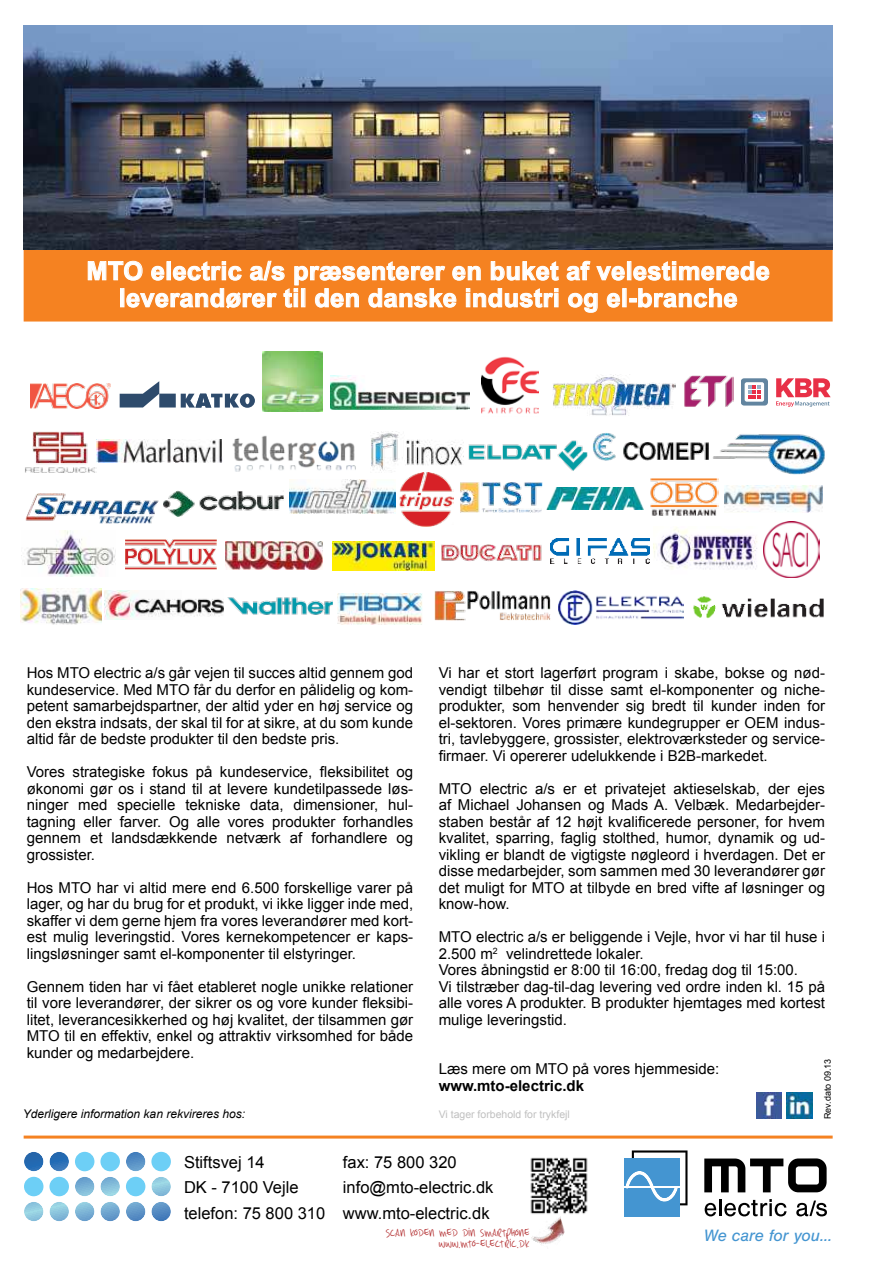
<style>
.page{position:relative;width:893px;height:1263px;background:#fff}
.page>*{position:absolute;margin:0;border:0;box-sizing:border-box;transform-origin:0 0}
.t1{font:700 25.5px/27px "Arial";letter-spacing:.01em;color:#fff;text-align:center}
.t2{font:italic 17.1px "Nimbus San T";letter-spacing:-.005em;color:#4495d1}
.t3{font:16.5px/25.5px "Arial";color:#000}
.t4{font:15px/16.5px "Arial";color:#000;text-align:justify}
.t5{font:700 15px "Arial";color:#000}
.t6{font:12px/10.5px "DK Early Morning Coffee Medium Roas";color:#b53335;text-align:right}
.t7{font:italic 12px "Arial";color:#000}
.t8{font:10.5px "Arial";color:#c0c0c0}
.t9{font:9px "Arial";color:#000}
</style>
<div class="page">
<svg style="left:704px;top:1158px;width:123px;height:34px"></svg>
<svg style="left:705px;top:1199px;width:81px;height:17px"></svg>
<svg style="left:796px;top:1200px;width:31px;height:16px"></svg>
<div style="left:624px;top:1158px;width:56px;height:29px;background:#4495d1"></div>
<div style="left:624px;top:1188px;width:56px;height:28px;background:#4495d1"></div>
<svg style="left:625px;top:1150px;width:62px;height:55px"></svg>
<hr style="left:624px;top:1186px;width:56px;height:2px;background:#fff">
<div style="left:151px;top:1152px;width:20px;height:19px;background:#6dcff6;border-radius:50%"></div>
<svg style="left:126px;top:1152px;width:19px;height:19px"></svg>
<div style="left:100px;top:1152px;width:20px;height:19px;background:#6dcff6;border-radius:50%"></div>
<div style="left:75px;top:1152px;width:19px;height:19px;background:#6dcff6;border-radius:50%"></div>
<svg style="left:49px;top:1152px;width:20px;height:19px"></svg>
<div style="left:24px;top:1152px;width:19px;height:19px;background:#2569b1;border-radius:9px"></div>
<svg style="left:151px;top:1177px;width:20px;height:19px"></svg>
<div style="left:126px;top:1177px;width:19px;height:19px;background:#6dcff6;border-radius:50%"></div>
<svg style="left:100px;top:1177px;width:20px;height:19px"></svg>
<svg style="left:75px;top:1177px;width:19px;height:19px"></svg>
<div style="left:49px;top:1177px;width:20px;height:19px;background:#6dcff6;border-radius:50%"></div>
<div style="left:24px;top:1177px;width:19px;height:19px;background:#6dcff6;border-radius:50%"></div>
<svg style="left:151px;top:1202px;width:20px;height:19px"></svg>
<svg style="left:126px;top:1202px;width:19px;height:19px"></svg>
<svg style="left:100px;top:1202px;width:20px;height:19px"></svg>
<svg style="left:75px;top:1202px;width:19px;height:19px"></svg>
<svg style="left:49px;top:1202px;width:20px;height:19px"></svg>
<svg style="left:24px;top:1202px;width:19px;height:19px"></svg>
<hr style="left:24px;top:1135px;width:809px;height:3px;background:#f58221">
<div style="left:24px;top:248px;width:808px;height:73px;background:#f58221"></div>
<div style="left:24px;top:248px;width:809px;height:73px;border:2px solid #f58221"></div>
<img style="left:24px;top:25px;width:809px;height:224px">
<svg style="left:566px;top:260px;width:59px;height:21px"></svg>
<div style="left:627px;top:261px;width:4px;height:19px;border:1px solid #fff"></div>
<svg style="left:633px;top:261px;width:137px;height:20px"></svg>
<svg style="left:87px;top:260px;width:472px;height:49px"></svg>
<div style="left:554px;top:293px;width:4px;height:14px;border:1px solid #fff"></div>
<svg style="left:568px;top:293px;width:30px;height:20px"></svg>
<svg style="left:606px;top:293px;width:14px;height:15px"></svg>
<div style="left:622px;top:288px;width:5px;height:19px;border:1px solid #fff"></div>
<svg style="left:629px;top:288px;width:108px;height:20px"></svg>
<img style="left:530px;top:1157px;width:58px;height:57px">
<img style="left:530px;top:1211px;width:35px;height:33px">
<img style="left:787px;top:1093px;width:25px;height:25px">
<img style="left:756px;top:1093px;width:25px;height:25px">
<img style="left:30px;top:383px;width:80px;height:26px">
<img style="left:21px;top:589px;width:80px;height:36px">
<img style="left:163px;top:491px;width:121px;height:26px">
<img style="left:592px;top:433px;width:117px;height:28px">
<img style="left:441px;top:544px;width:101px;height:17px">
<img style="left:469px;top:440px;width:119px;height:31px">
<img style="left:684px;top:375px;width:50px;height:32px">
<img style="left:225px;top:541px;width:98px;height:28px">
<img style="left:96px;top:440px;width:120px;height:22px">
<img style="left:650px;top:478px;width:68px;height:38px">
<img style="left:26px;top:493px;width:132px;height:31px">
<img style="left:713px;top:434px;width:112px;height:41px">
<img style="left:399px;top:473px;width:54px;height:54px">
<img style="left:227px;top:597px;width:106px;height:18px">
<img style="left:553px;top:375px;width:122px;height:41px">
<img style="left:460px;top:482px;width:82px;height:31px">
<img style="left:21px;top:531px;width:94px;height:45px">
<img style="left:434px;top:591px;width:116px;height:29px">
<img style="left:371px;top:431px;width:92px;height:42px">
<img style="left:125px;top:539px;width:91px;height:31px">
<img style="left:25px;top:431px;width:71px;height:42px">
<img style="left:263px;top:351px;width:59px;height:60px">
<svg style="left:120px;top:381px;width:135px;height:27px"></svg>
<svg style="left:742px;top:378px;width:26px;height:28px"></svg>
<svg style="left:776px;top:378px;width:55px;height:29px"></svg>
<img style="left:725px;top:486px;width:98px;height:26px">
<img style="left:338px;top:593px;width:84px;height:31px">
<img style="left:330px;top:375px;width:139px;height:35px">
<img style="left:559px;top:590px;width:125px;height:35px">
<img style="left:481px;top:356px;width:57px;height:58px">
<img style="left:550px;top:539px;width:100px;height:24px">
<img style="left:653px;top:527px;width:111px;height:43px">
<img style="left:764px;top:522px;width:56px;height:55px">
<img style="left:546px;top:488px;width:98px;height:22px">
<img style="left:693px;top:596px;width:131px;height:23px">
<img style="left:290px;top:479px;width:105px;height:35px">
<img style="left:332px;top:541px;width:102px;height:30px">
<img style="left:218px;top:435px;width:138px;height:37px">
<img style="left:105px;top:591px;width:119px;height:28px">
<h1 class="t1" style="left:86px;top:259px;width:685px">MTO electric a/s præsenterer en buket af velestimerede leverandører til den danske industri og el-branche</h1>
<p class="t4" style="left:27px;top:666px;width:388px">Hos MTO electric a/s går vejen til succes altid gennem god kundeservice. Med MTO får du derfor en pålidelig og kom&shy;petent samarbejdspartner, der altid yder en høj service og den ekstra indsats, der skal til for at sikre, at du som kunde altid får de bedste produkter til den bedste pris.</p>
<p class="t4" style="left:27px;top:764px;width:388px">Vores strategiske fokus på kundeservice, leksibilitet og økonomi gør os i stand til at levere kundetilpassede løs&shy;ninger med specielle tekniske data, dimensioner, hul&shy;tagning eller farver. Og alle vores produkter forhandles gennem et landsdækkende netværk af forhandlere og grossister.</p>
<p class="t4" style="left:27px;top:881px;width:388px">Hos MTO har vi altid mere end 6.500 forskellige varer på lager, og har du brug for et produkt, vi ikke ligger inde med, skaffer vi dem gerne hjem fra vores leverandører med kort&shy;est mulig leveringstid. Vores kernekompetencer er kaps&shy;lingsløsninger samt el-komponenter til elstyringer.</p>
<p class="t4" style="left:27px;top:980px;width:388px">Gennem tiden har vi fået etableret nogle unikke relationer til vore leverandører, der sikrer os og vore kunder leksibi&shy;litet, leverancesikkerhed og høj kvalitet, der tilsammen gør MTO til en effektiv, enkel og attraktiv virksomhed for både kunder og medarbejdere.</p>
<p class="t4" style="left:439px;top:666px;width:388px">Vi har et stort lagerført program i skabe, bokse og nød&shy;vendigt tilbehør til disse samt el-komponenter og niche&shy;produkter, som henvender sig bredt til kunder inden for el-sektoren. Vores primære kundegrupper er OEM indus&shy;tri, tavlebyggere, grossister, elektroværksteder og service&shy;irmaer. Vi opererer udelukkende i B2B-markedet.</p>
<p class="t4" style="left:439px;top:782px;width:388px">MTO electric a/s er et privatejet aktieselskab, der ejes af Michael Johansen og Mads A. Velbæk. Medarbejder&shy;staben består af 12 højt kvaliicerede personer, for hvem kvalitet, sparring, faglig stolthed, humor, dynamik og ud&shy;vikling er blandt de vigtigste nøgleord i hverdagen. Det er disse medarbejder, som sammen med 30 leverandører gør det muligt for MTO at tilbyde en bred vifte af løsninger og know-how.</p>
<p class="t4" style="left:439px;top:930px;width:388px;text-align:left">MTO electric a/s er beliggende i Vejle, hvor vi har til huse i 2.500 m<sup>2</sup> velindrettede lokaler.<br>Vores åbningstid er 8:00 til 16:00, fredag dog til 15:00.<br>Vi tilstræber dag-til-dag levering ved ordre inden kl. 15 på alle vores A produkter. B produkter hjemtages med kortest mulige leveringstid.</p>
<p class="t4" style="left:439px;top:1062px;width:282px">Læs mere om MTO på vores hjemmeside:</p>
<p class="t5" style="left:439px;top:1079px;width:147px">www.mto-electric.dk</p>
<p class="t9" style="left:824px;top:1119px;width:62px;rotate:-90deg">Rev.dato 09.13</p>
<p class="t7" style="left:23px;top:1110px;width:224px">Yderligere information kan rekvireres hos:</p>
<p class="t3" style="left:184px;top:1150px;width:143px">Stiftsvej 14<br>DK - 7100 Vejle telefon: 75 800 310</p>
<p class="t3" style="left:343px;top:1150px;width:152px">fax: 75 800 320 info@mto-electric.dk www.mto-electric.dk</p>
<p class="t8" style="left:439px;top:1111px;width:133px">Vi tager forbehold for trykfejl</p>
<p class="t6" style="left:386px;top:1229px;width:145px">Scan koden med din smartphone www.mto-electric.dk</p>
<p class="t2" style="left:704px;top:1230px;width:130px">We care for you...</p>
</div>
